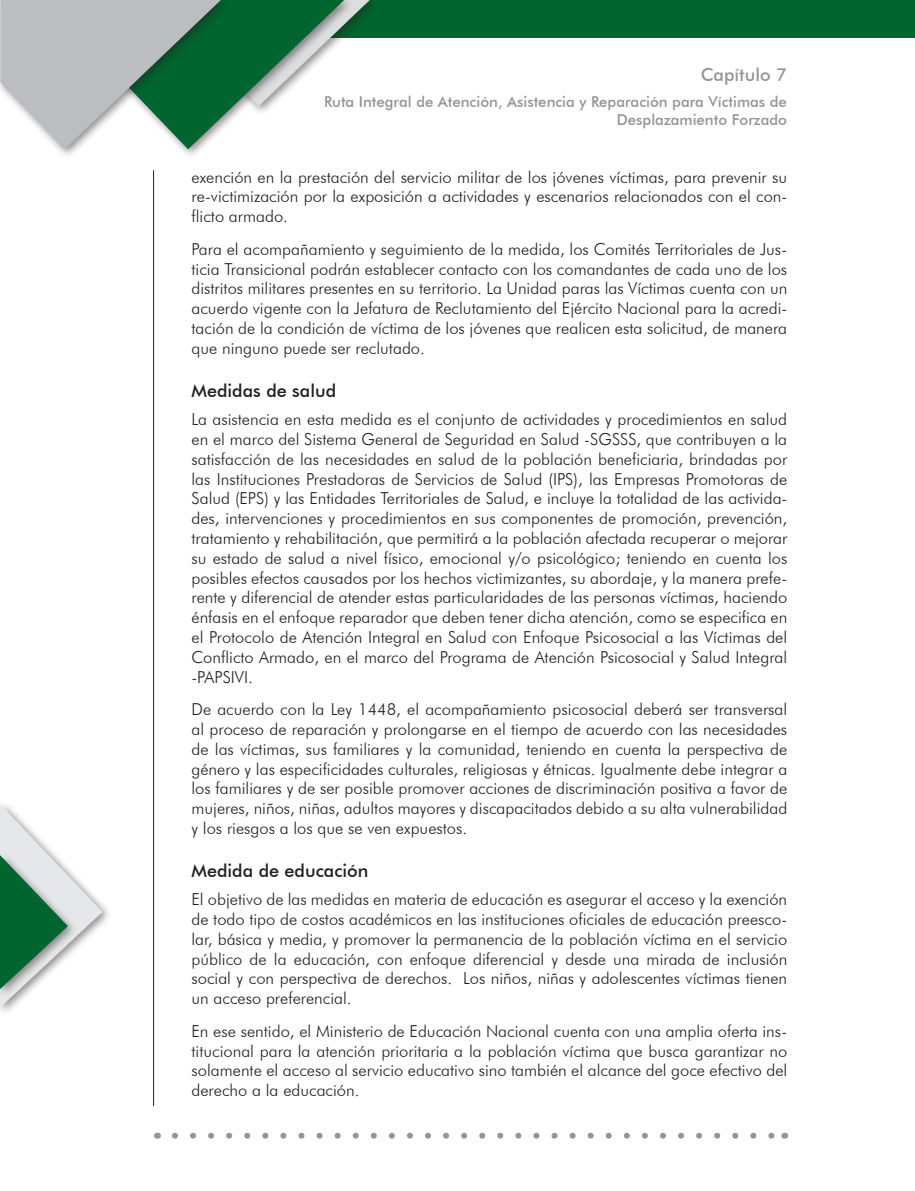
<style>
.page{position:relative;width:915px;height:1191px;background:#fff}
.page>*{position:absolute;margin:0;border:0;box-sizing:border-box;transform-origin:0 0}
.Subtitulo{font:500 18px "Futura BT";color:#231f20}
.t1{font:500 18px "Futura BT";color:#939598}
.Texto{font:300 16.5px/19.8px "Futura BT";color:#231f20;text-align:justify}
.t2{font:500 15px/18px "Futura BT";color:#939598;text-align:right}
</style>
<div class="page">
<div style="left:270px;top:0;width:644px;height:38px;background:#00652e"></div>
<div style="left:207px;top:0;width:172px;height:117px;background:#231f20;opacity:.5"></div>
<div style="left:0;top:0;width:231px;height:159px;background:#231f20;opacity:.5"></div>
<svg style="left:0;top:0;width:369px;height:149px"></svg>
<hr style="left:153px;top:170px;width:1px;height:936px;background:#231f20">
<svg style="left:175px;top:1132px;width:600px;height:6px"></svg>
<svg style="left:0;top:804px;width:102px;height:203px"></svg>
<p class="t1" style="left:700px;top:64px;width:88px">Capítulo 7</p>
<p class="t2" style="left:324px;top:92px;width:464px">Ruta Integral de Atención, Asistencia y Reparación para Víctimas de<br>Desplazamiento Forzado</p>
<p class="Texto" style="left:191px;top:167px;width:597px">exención en la prestación del servicio militar de los jóvenes víctimas, para prevenir su re-victimización por la exposición a actividades y escenarios relacionados con el con&shy;flicto armado.</p>
<p class="Texto" style="left:191px;top:239px;width:597px">Para el acompañamiento y seguimiento de la medida, los Comités Territoriales de Jus&shy;ticia Transicional podrán establecer contacto con los comandantes de cada uno de los distritos militares presentes en su territorio. La Unidad paras las Víctimas cuenta con un acuerdo vigente con la Jefatura de Reclutamiento del Ejército Nacional para la acredi&shy;tación de la condición de víctima de los jóvenes que realicen esta solicitud, de manera que ninguno puede ser reclutado.</p>
<p class="Subtitulo" style="left:191px;top:379px;width:146px">Medidas de salud</p>
<p class="Texto" style="left:191px;top:409px;width:597px">La asistencia en esta medida es el conjunto de actividades y procedimientos en salud en el marco del Sistema General de Seguridad en Salud -SGSSS, que contribuyen a la satisfacción de las necesidades en salud de la población beneficiaria, brindadas por las Instituciones Prestadoras de Servicios de Salud (IPS), las Empresas Promotoras de Salud (EPS) y las Entidades Territoriales de Salud, e incluye la totalidad de las activida&shy;des, intervenciones y procedimientos en sus componentes de promoción, prevención, tratamiento y rehabilitación, que permitirá a la población afectada recuperar o mejorar su estado de salud a nivel físico, emocional y/o psicológico; teniendo en cuenta los posibles efectos causados por los hechos victimizantes, su abordaje, y la manera prefe&shy;rente y diferencial de atender estas particularidades de las personas víctimas, haciendo énfasis en el enfoque reparador que deben tener dicha atención, como se especifica en el Protocolo de Atención Integral en Salud con Enfoque Psicosocial a las Víctimas del Conflicto Armado, en el marco del Programa de Atención Psicosocial y Salud Integral -PAPSIVI.</p>
<p class="Texto" style="left:191px;top:699px;width:597px">De acuerdo con la Ley 1448, el acompañamiento psicosocial deberá ser transversal al proceso de reparación y prolongarse en el tiempo de acuerdo con las necesidades de las víctimas, sus familiares y la comunidad, teniendo en cuenta la perspectiva de género y las especificidades culturales, religiosas y étnicas. Igualmente debe integrar a los familiares y de ser posible promover acciones de discriminación positiva a favor de mujeres, niños, niñas, adultos mayores y discapacitados debido a su alta vulnerabilidad y los riesgos a los que se ven expuestos.</p>
<p class="Subtitulo" style="left:191px;top:859px;width:178px">Medida de educación</p>
<p class="Texto" style="left:191px;top:889px;width:597px">El objetivo de las medidas en materia de educación es asegurar el acceso y la exención de todo tipo de costos académicos en las instituciones oficiales de educación preesco&shy;lar, básica y media, y promover la permanencia de la población víctima en el servicio público de la educación, con enfoque diferencial y desde una mirada de inclusión social y con perspectiva de derechos. Los niños, niñas y adolescentes víctimas tienen un acceso preferencial.</p>
<p class="Texto" style="left:191px;top:1021px;width:597px">En ese sentido, el Ministerio de Educación Nacional cuenta con una amplia oferta ins&shy;titucional para la atención prioritaria a la población víctima que busca garantizar no solamente el acceso al servicio educativo sino también el alcance del goce efectivo del derecho a la educación.</p>
</div>
